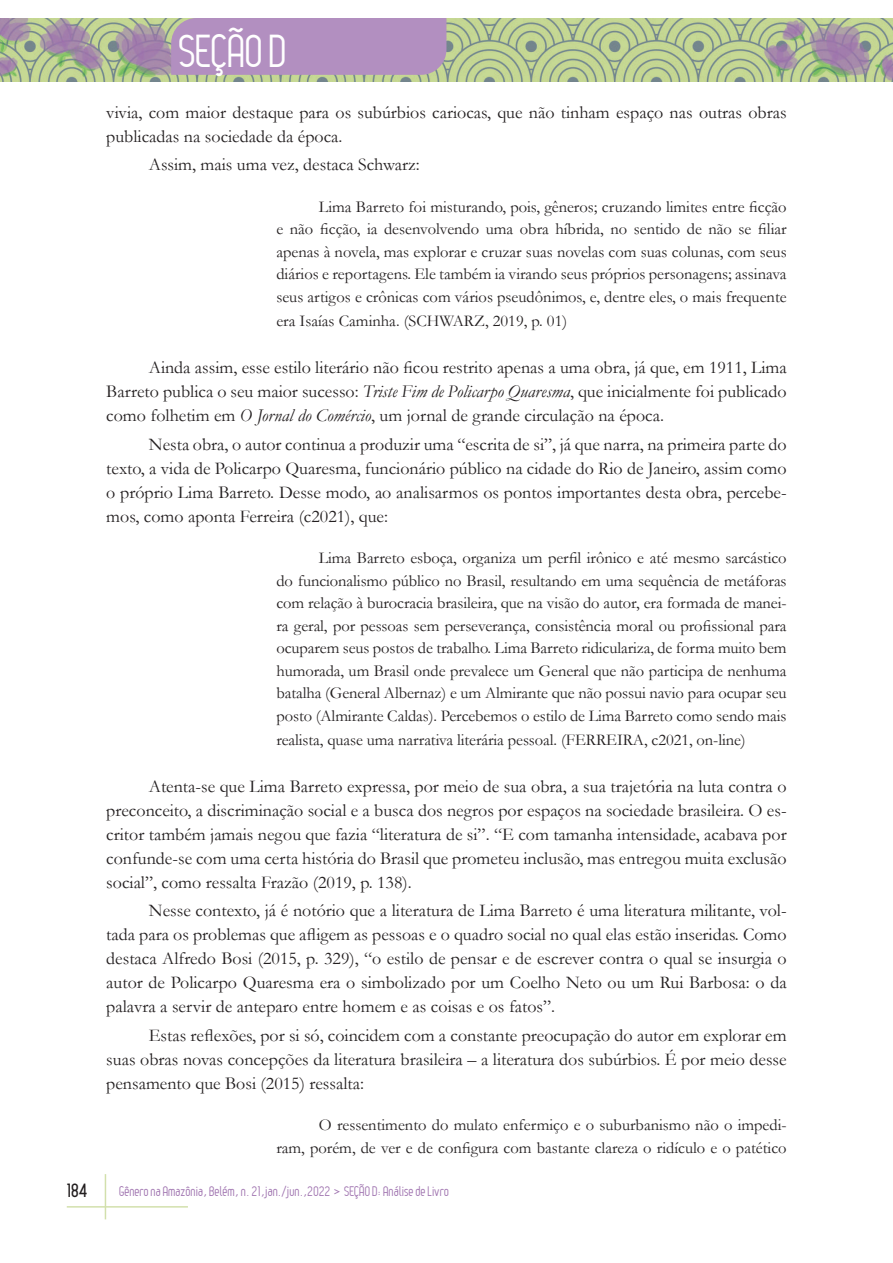
<style>
.page{position:relative;width:893px;height:1263px;background:#fff}
.page>*{position:absolute;margin:0;border:0;box-sizing:border-box;transform-origin:0 0}
.t1{font:45px "Leger";letter-spacing:-.01em;color:#fff}
.Texto{font:18px/24px "Garamond";color:#231f20;text-align:justify}
.t2{font:700 18px "Leger";color:#231f20}
.Citação{font:16.5px/22.5px "Garamond";color:#231f20;text-align:justify}
.t3{font:13.5px "Leger";color:#9f73af}
.s1{font-style:italic}
</style>
<div class="page">
<hr style="left:105px;top:1174px;width:1px;height:45px;background:#d2e0ac">
<hr style="left:67px;top:1206px;width:121px;height:1px;background:#d2e0ac">
<img style="left:0;top:18px;width:893px;height:64px">
<div style="left:171px;top:18px;width:275px;height:57px;background:#b28fc0"></div>
<h1 class="t1" style="left:179px;top:26px;width:110px">SEÇÃO D</h1>
<p class="Texto" style="left:106px;top:100px;width:682px">vivia, com maior destaque para os subúrbios cariocas, que não tinham espaço nas outras obras publicadas na sociedade da época.</p>
<p class="Texto" style="left:149px;top:152px;width:273px">Assim, mais uma vez, destaca Schwarz:</p>
<p class="Citação" style="left:276px;top:195px;width:512px;text-indent:43px">Lima Barreto foi misturando, pois, gêneros; cruzando limites entre ficção e não ficção, ia desenvolvendo uma obra híbrida, no sentido de não se filiar apenas à novela, mas explorar e cruzar suas novelas com suas colunas, com seus diários e reportagens. Ele também ia virando seus próprios personagens; assinava seus artigos e crônicas com vários pseudônimos, e, dentre eles, o mais frequente</p>
<p class="Citação" style="left:276px;top:309px;width:292px">era Isaías Caminha. (SCHWARZ, 2019, p. 01)</p>
<p class="Texto" style="left:106px;top:355px;width:682px;text-indent:43px">Ainda assim, esse estilo literário não ficou restrito apenas a uma obra, já que, em 1911, Lima Barreto publica o seu maior sucesso: <span class="s1">Triste Fim de Policarpo Quaresma</span>, que inicialmente foi publicado como folhetim em <span class="s1">O Jornal do Comércio</span>, um jornal de grande circulação na época.</p>
<p class="Texto" style="left:106px;top:431px;width:682px;text-indent:43px">Nesta obra, o autor continua a produzir uma “escrita de si”, já que narra, na primeira parte do texto, a vida de Policarpo Quaresma, funcionário público na cidade do Rio de Janeiro, assim como o próprio Lima Barreto. Desse modo, ao analisarmos os pontos importantes desta obra, percebe&shy;mos, como aponta Ferreira (c2021), que:</p>
<p class="Citação" style="left:276px;top:546px;width:512px;text-indent:43px">Lima Barreto esboça, organiza um perfil irônico e até mesmo sarcástico do funcionalismo público no Brasil, resultando em uma sequência de metáforas com relação à burocracia brasileira, que na visão do autor, era formada de manei&shy;ra geral, por pessoas sem perseverança, consistência moral ou profissional para ocuparem seus postos de trabalho. Lima Barreto ridiculariza, de forma muito bem humorada, um Brasil onde prevalece um General que não participa de nenhuma batalha (General Albernaz) e um Almirante que não possui navio para ocupar seu posto (Almirante Caldas). Percebemos o estilo de Lima Barreto como sendo mais</p>
<p class="Citação" style="left:276px;top:728px;width:471px">realista, quase uma narrativa literária pessoal. (FERREIRA, c2021, on-line)</p>
<p class="Texto" style="left:106px;top:774px;width:682px;text-indent:43px">Atenta-se que Lima Barreto expressa, por meio de sua obra, a sua trajetória na luta contra o preconceito, a discriminação social e a busca dos negros por espaços na sociedade brasileira. O es&shy;critor também jamais negou que fazia “literatura de si”. “E com tamanha intensidade, acabava por confunde-se com uma certa história do Brasil que prometeu inclusão, mas entregou muita exclusão social”, como ressalta Frazão (2019, p. 138).</p>
<p class="Texto" style="left:106px;top:898px;width:682px;text-indent:43px">Nesse contexto, já é notório que a literatura de Lima Barreto é uma literatura militante, vol&shy;tada para os problemas que afligem as pessoas e o quadro social no qual elas estão inseridas. Como destaca Alfredo Bosi (2015, p. 329), “o estilo de pensar e de escrever contra o qual se insurgia o autor de Policarpo Quaresma era o simbolizado por um Coelho Neto ou um Rui Barbosa: o da palavra a servir de anteparo entre homem e as coisas e os fatos”.</p>
<p class="Texto" style="left:106px;top:1023px;width:682px;text-indent:43px">Estas reflexões, por si só, coincidem com a constante preocupação do autor em explorar em suas obras novas concepções da literatura brasileira – a literatura dos subúrbios. É por meio desse pensamento que Bosi (2015) ressalta:</p>
<p class="Citação" style="left:276px;top:1113px;width:512px;text-align:right">O ressentimento do mulato enfermiço e o suburbanismo não o impedi-<br>ram, porém, de ver e de configura com bastante clareza o ridículo e o patético</p>
<p class="t2" style="left:67px;top:1180px;width:21px">184</p>
<p class="t3" style="left:119px;top:1183px;width:331px">Gênero na Amazônia, Belém, n. 21,jan./jun.,2022 &gt; SEÇÃO D: Análise de Livro</p>
</div>
